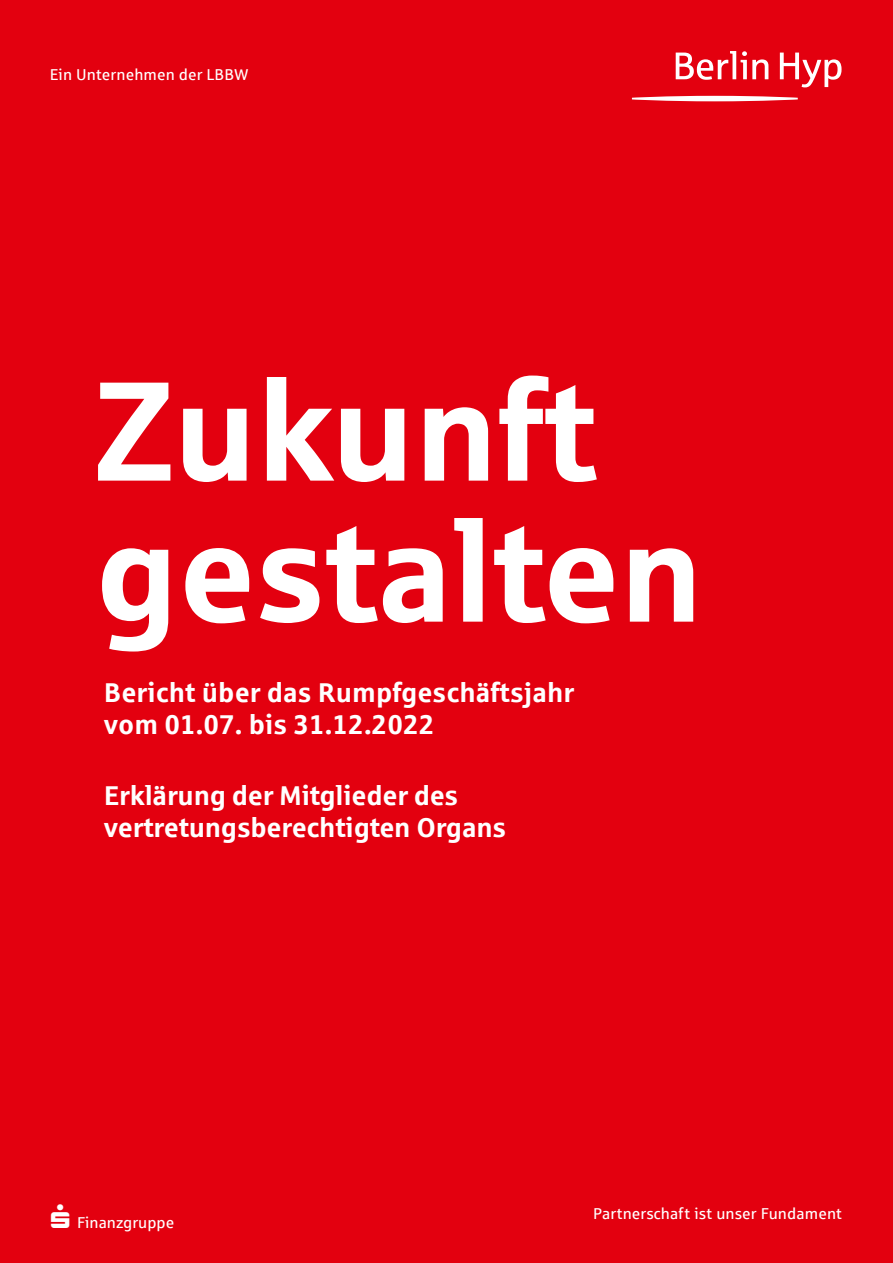
<style>
.page{position:relative;width:893px;height:1263px;background:#e3000f}
.page>*{position:absolute;margin:0;border:0;box-sizing:border-box;transform-origin:0 0}
.t1{font:700 141px/141px "Sparkasse Rg";letter-spacing:-.01em;color:#fff}
.t2{font:700 27.15px/32.7px "Sparkasse Rg";letter-spacing:-.01em;color:#fff}
.t3{font:15.75px "Sparkasse Rg";letter-spacing:.01em;color:#fff}
</style>
<div class="page">
<svg style="left:676px;top:51px;width:165px;height:36px"></svg>
<svg style="left:632px;top:96px;width:166px;height:5px"></svg>
<p class="t3" style="left:50px;top:64px;width:200px">Ein Unternehmen der LBBW</p>
<h1 class="t1" style="left:94px;top:355px;width:611px">Zukunft gestalten</h1>
<p class="t2" style="left:104px;top:675px;width:472px">Bericht über das Rumpfgeschäftsjahr vom 01.07. bis 31.12.2022</p>
<p class="t2" style="left:104px;top:778px;width:404px">Erklärung der Mitglieder des vertretungsberechtigten Organs</p>
<p class="t3" style="left:77px;top:1213px;width:99px">Finanzgruppe</p>
<p class="t3" style="left:593px;top:1204px;width:250px">Partnerschaft ist unser Fundament</p>
</div>
